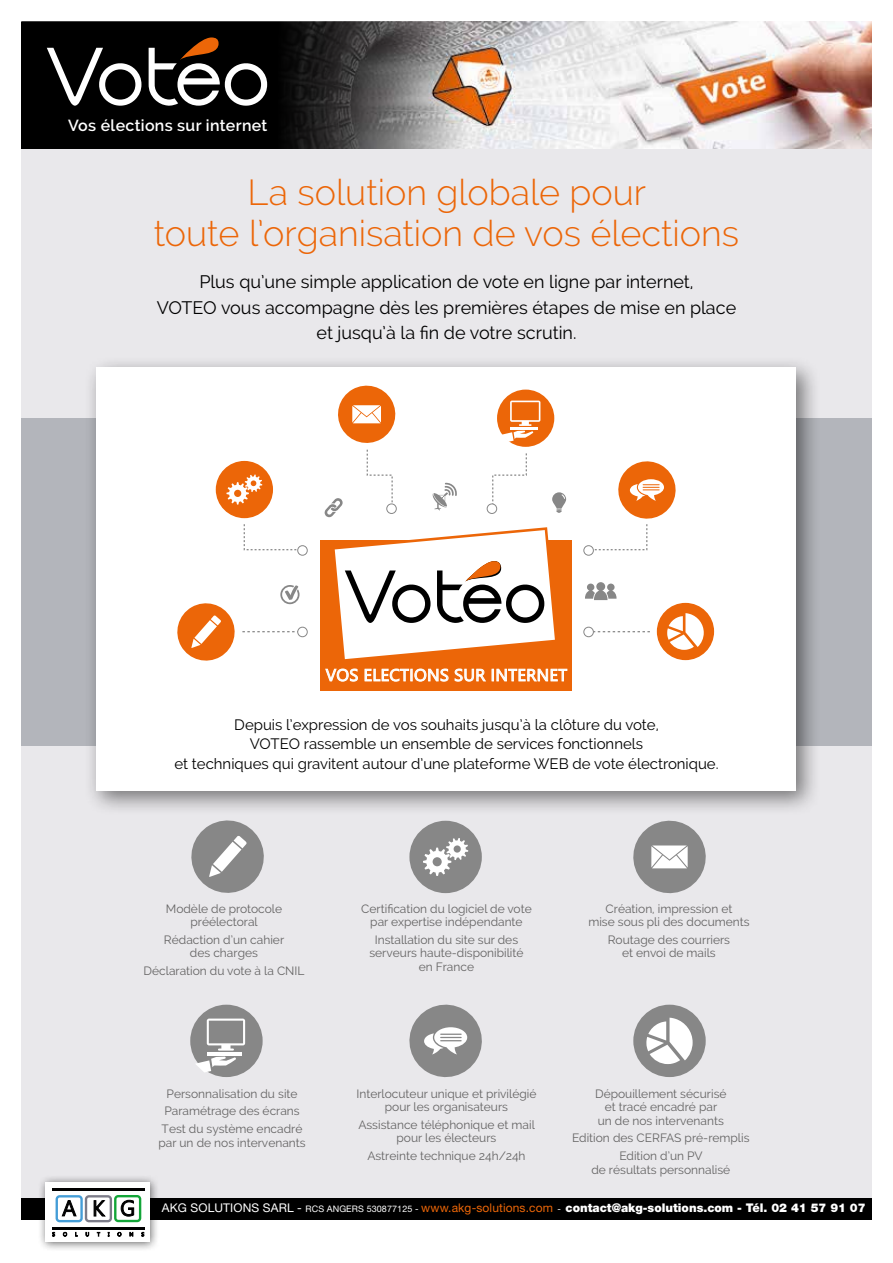
<style>
.page{position:relative;width:893px;height:1263px;background:#fff}
.page>*{position:absolute;margin:0;border:0;box-sizing:border-box;transform-origin:0 0}
.t1{font:300 36px/40.5px "Raleway";color:#ec6608;text-align:center}
.t2{font:18px/25.5px "Raleway";color:#000;text-align:center}
.t3{font:600 15.9px "Raleway";letter-spacing:.02em;color:#fff}
.t4{font:15px/19.5px "Raleway";color:#000;text-align:center}
.t5{font:12px/13.5px "Raleway";color:#646363;text-align:center}
.t6{font:900 12px "Helvetica Neue LT Std";color:#fff}
.s1{font-weight:400}
.s2{font-weight:400;font-size:9px}
.s3{font-weight:400;color:#ec6608}
</style>
<div class="page">
<div style="left:21px;top:149px;width:851px;height:1070px;background:#e9e8eb"></div>
<div style="left:22px;top:22px;width:849px;height:126px;background:#000"></div>
<img style="left:273px;top:21px;width:599px;height:128px">
<svg style="left:47px;top:48px;width:94px;height:58px"></svg>
<svg style="left:149px;top:37px;width:118px;height:69px"></svg>
<div style="left:21px;top:1198px;width:851px;height:21px;background:#000"></div>
<div style="left:37px;top:1174px;width:123px;height:78px;background:#000;opacity:.6"></div>
<div style="left:45px;top:1182px;width:104px;height:60px;background:#fff"></div>
<div style="left:56px;top:1195px;width:27px;height:27px;border:2px solid #449dd7;border-radius:3px"></div>
<svg style="left:61px;top:1195px;width:16px;height:22px"></svg>
<div style="left:85px;top:1195px;width:27px;height:27px;border:2px solid #7c7c89;border-radius:3px"></div>
<svg style="left:93px;top:1200px;width:13px;height:17px"></svg>
<div style="left:114px;top:1195px;width:27px;height:27px;border:2px solid #13a538;border-radius:3px"></div>
<svg style="left:121px;top:1200px;width:13px;height:17px"></svg>
<hr style="left:52px;top:1227px;width:92px;height:3px;background:#000">
<hr style="left:52px;top:1188px;width:92px;height:2px;background:#000">
<svg style="left:52px;top:1232px;width:3px;height:4px"></svg>
<svg style="left:63px;top:1232px;width:4px;height:4px"></svg>
<svg style="left:86px;top:1232px;width:3px;height:4px"></svg>
<svg style="left:97px;top:1232px;width:3px;height:4px"></svg>
<svg style="left:117px;top:1232px;width:4px;height:4px"></svg>
<svg style="left:130px;top:1232px;width:3px;height:4px"></svg>
<svg style="left:141px;top:1232px;width:3px;height:4px"></svg>
<div style="left:21px;top:419px;width:851px;height:327px;background:#b3b5bb"></div>
<div style="left:84px;top:355px;width:737px;height:461px;background:#000;opacity:.5"></div>
<div style="left:97px;top:368px;width:699px;height:423px;background:#fff"></div>
<div style="left:657px;top:603px;width:57px;height:57px;background:#ec6608;border-radius:50%"></div>
<svg style="left:190px;top:815px;width:74px;height:78px"></svg>
<div style="left:190px;top:1005px;width:73px;height:72px;background:#878787;border-radius:50%"></div>
<hr style="left:208px;top:1052px;width:34px;height:3px;background:#fff">
<svg style="left:207px;top:1018px;width:38px;height:32px"></svg>
<svg style="left:195px;top:1056px;width:41px;height:16px"></svg>
<div style="left:409px;top:821px;width:73px;height:72px;background:#878787;border-radius:50%"></div>
<svg style="left:423px;top:838px;width:45px;height:38px"></svg>
<svg style="left:409px;top:1004px;width:73px;height:73px"></svg>
<svg style="left:630px;top:815px;width:78px;height:79px"></svg>
<div style="left:633px;top:1005px;width:73px;height:72px;background:#878787;border-radius:50%"></div>
<svg style="left:646px;top:1018px;width:47px;height:46px"></svg>
<svg style="left:177px;top:385px;width:527px;height:306px"></svg>
<h3 class="t3" style="left:68px;top:116px;width:201px">Vos élections sur internet</h3>
<h1 class="t1" style="left:154px;top:172px;width:587px">La solution globale pour<br>toute l’organisation de vos élections</h1>
<h2 class="t2" style="left:157px;top:269px;width:581px">Plus qu’une simple application de vote en ligne par internet,<br>VOTEO vous accompagne dès les premières étapes de mise en place et jusqu’à la fin de votre scrutin.</h2>
<p class="t4" style="left:174px;top:715px;width:546px">Depuis l’expression de vos souhaits jusqu’à la clôture du vote,<br>VOTEO rassemble un ensemble de services fonctionnels<br>et techniques qui gravitent autour d’une plateforme WEB de vote électronique.</p>
<p class="t5" style="left:166px;top:901px;width:118px">Modèle de protocole préélectoral</p>
<p class="t5" style="left:164px;top:933px;width:122px">Rédaction d’un cahier des charges</p>
<p class="t5" style="left:144px;top:964px;width:163px">Déclaration du vote à la CNIL</p>
<p class="t5" style="left:162px;top:1084px;width:142px;line-height:17.7px">Personnalisation du site<br>Paramétrage des écrans<br>Test du système encadré</p>
<p class="t5" style="left:159px;top:1136px;width:149px">par un de nos intervenants</p>
<p class="t5" style="left:361px;top:901px;width:172px">Certification du logiciel de vote par expertise indépendante</p>
<p class="t5" style="left:369px;top:933px;width:156px">Installation du site sur des serveurs haute-disponibilité en France</p>
<p class="t5" style="left:588px;top:901px;width:163px">Création, impression et<br>mise sous pli des documents</p>
<p class="t5" style="left:608px;top:933px;width:124px">Routage des courriers et envoi de mails</p>
<p class="t5" style="left:356px;top:1087px;width:181px">Interlocuteur unique et privilégié pour les organisateurs</p>
<p class="t5" style="left:358px;top:1118px;width:178px">Assistance téléphonique et mail pour les électeurs</p>
<p class="t5" style="left:367px;top:1149px;width:160px">Astreinte technique 24h/24h</p>
<p class="t5" style="left:595px;top:1087px;width:133px">Dépouillement sécurisé et tracé encadré par<br>un de nos intervenants</p>
<p class="t5" style="left:572px;top:1129px;width:179px;line-height:17.7px">Edition des CERFAS pré-remplis<br>Edition d’un PV</p>
<p class="t5" style="left:591px;top:1163px;width:140px">de résultats personnalisé</p>
<p class="t6" style="left:162px;top:1201px;width:705px"><span class="s1">AKG SOLUTIONS SARL -</span> <span class="s2">RCS ANGERS 530877125 -</span> <span class="s3">www.akg-solutions.com</span> <span class="s2">-</span> contact@akg-solutions.com - Tél. 02 41 57 91 07</p>
</div>
